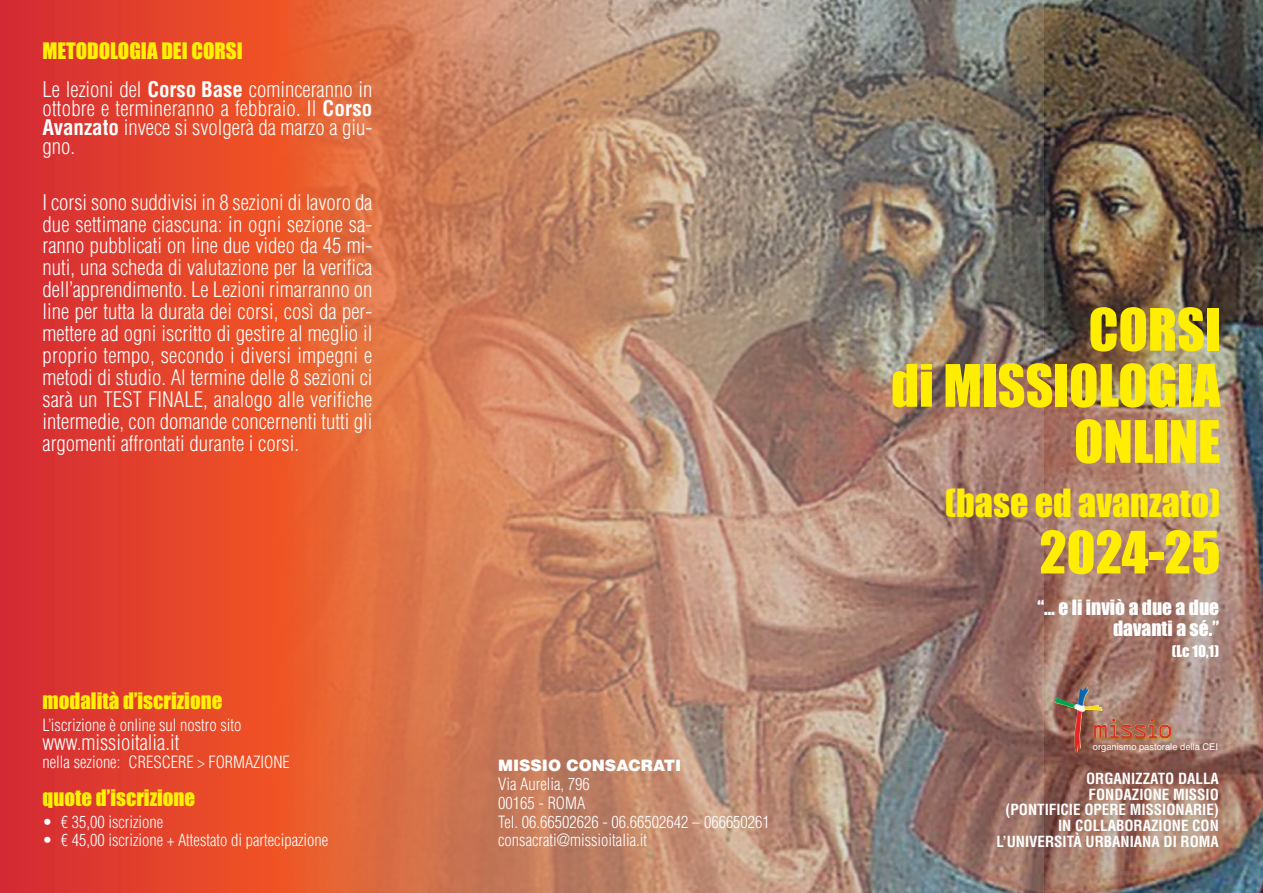
<style>
.page{position:relative;width:1263px;height:893px;background:#fff}
.page>*{position:absolute;margin:0;border:0;box-sizing:border-box;transform-origin:0 0}
.t1{font:54px/56.1px "Impact";color:#ffee01;text-align:right}
.t2{font:36px "Impact";color:#ffee01}
.t3{font:300 condensed 21px/21.9px "Helvetica";color:#fff;text-align:justify}
.t4{font:21px "Impact";color:#fff101}
.t5{font:19.5px/21px "Impact";color:#fff;text-align:right}
.t6{font:300 condensed 16.5px/18.8px "Helvetica";color:#fff}
.t7{font:900 15.75px "Helvetica";color:#fff}
.t8{font:700 condensed 15px/15.8px "Helvetica";color:#fff;text-align:right}
.t9{font:15px "Impact";color:#fff}
.t10{font:9.3px "Helvetica";color:#fff}
.s1{font-weight:700}
</style>
<div class="page">
<div style="left:0;top:0;width:1263px;height:893px;background:#005273;opacity:.2"></div>
<img style="left:0;top:0;width:1043px;height:893px">
<img style="left:1047px;top:676px;width:192px;height:109px">
<img style="left:1084px;top:687px;width:5px;height:15px">
<p class="t4" style="left:43px;top:40px;width:202px">METODOLOGIA DEI CORSI</p>
<p class="t3" style="left:43px;top:81px;width:331px;line-height:19px">Le lezioni del <span class="s1">Corso Base</span> cominceranno in ottobre e termineranno a febbraio. Il <span class="s1">Corso Avanzato</span> invece si svolgerà da marzo a giu&shy;gno.</p>
<p class="t3" style="left:43px;top:193px;width:331px">I corsi sono suddivisi in 8 sezioni di lavoro da due settimane ciascuna: in ogni sezione sa&shy;ranno pubblicati on line due video da 45 mi&shy;nuti, una scheda di valutazione per la verifica dell’apprendimento. Le Lezioni rimarranno on line per tutta la durata dei corsi, così da per&shy;mettere ad ogni iscritto di gestire al meglio il proprio tempo, secondo i diversi impegni e metodi di studio. Al termine delle 8 sezioni ci sarà un TEST FINALE, analogo alle verifiche intermedie, con domande concernenti tutti gli argomenti affrontati durante i corsi.</p>
<p class="t4" style="left:43px;top:689px;width:181px">modalità d’iscrizione</p>
<p class="t6" style="left:43px;top:717px;width:201px">L’iscrizione è online sul nostro sito</p>
<p class="t3" style="left:43px;top:733px;width:138px">www.missioitalia.it</p>
<p class="t6" style="left:43px;top:754px;width:249px">nella sezione: CRESCERE &gt; FORMAZIONE</p>
<p class="t4" style="left:43px;top:786px;width:154px">quote d’iscrizione</p>
<p class="t6" style="left:43px;top:814px;width:122px">• € 35,00 iscrizione</p>
<p class="t6" style="left:43px;top:832px;width:287px">• € 45,00 iscrizione + Attestato di partecipazione</p>
<p class="t7" style="left:498px;top:760px;width:185px">MISSIO CONSACRATI</p>
<p class="t6" style="left:498px;top:776px;width:273px">Via Aurelia, 796<br>00165 - ROMA<br>Tel. 06.66502626 - 06.66502642 – 066650261 consacrati@missioitalia.it</p>
<h1 class="t1" style="left:891px;top:304px;width:331px">CORSI<br>di MISSIOLOGIA<br>ONLINE</h1>
<h2 class="t2" style="left:945px;top:484px;width:277px">(base ed avanzato)</h2>
<h1 class="t1" style="left:1039px;top:527px;width:183px">2024-25</h1>
<p class="t5" style="left:1037px;top:597px;width:183px">“… e li inviò a due a due davanti a sé.”</p>
<p class="t9" style="left:1172px;top:643px;width:49px">(Lc 10,1)</p>
<p class="t10" style="left:1093px;top:741px;width:127px">organismo pastorale della CEI</p>
<p class="t8" style="left:996px;top:772px;width:224px">ORGANIZZATO DALLA<br>FONDAZIONE MISSIO<br>(PONTIFICIE OPERE MISSIONARIE)<br>IN COLLABORAZIONE CON<br>L’UNIVERSITÀ URBANIANA DI ROMA</p>
</div>
